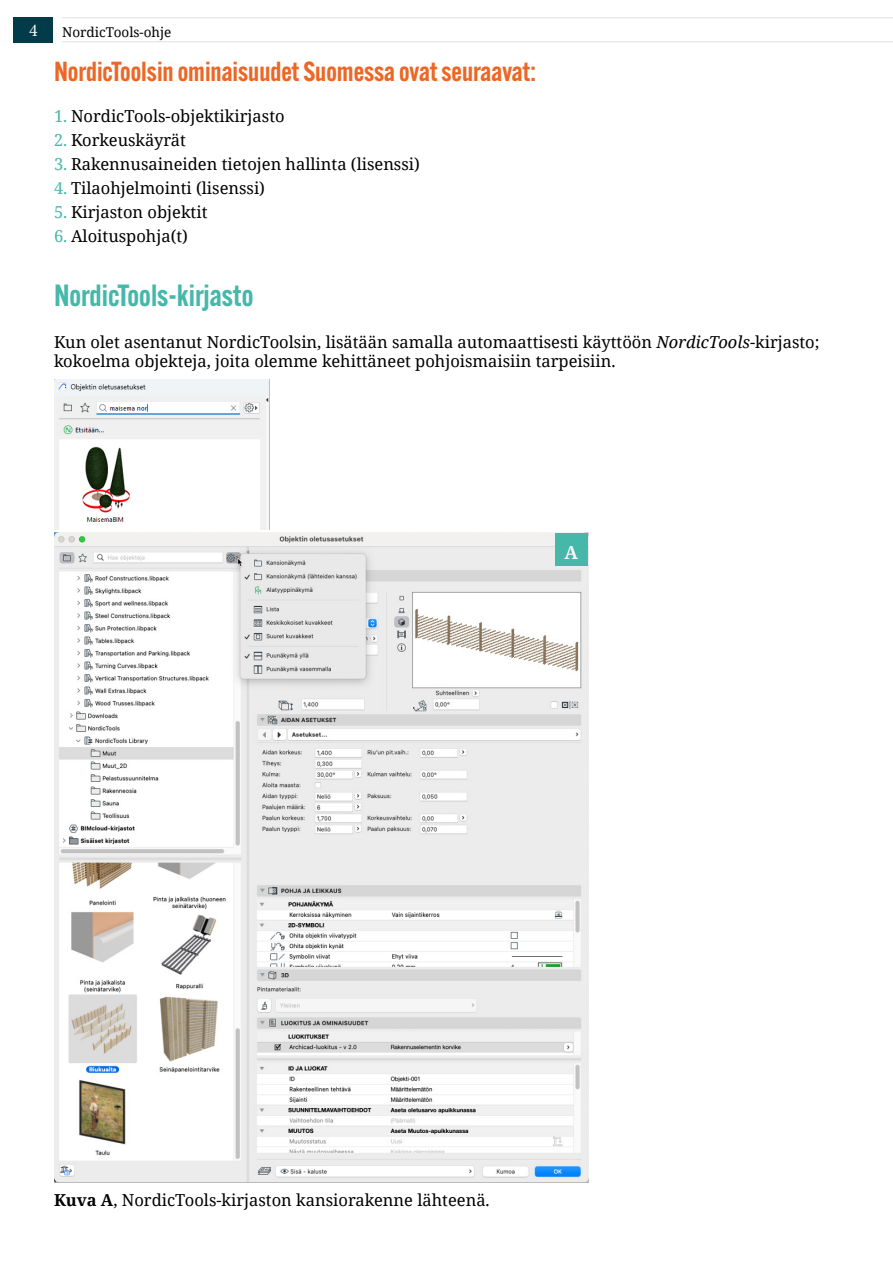
<style>
.page{position:relative;width:893px;height:1263px;background:#fff}
.page>*{position:absolute;margin:0;border:0;box-sizing:border-box;transform-origin:0 0}
.t1{font:600 30px "Alternate Gothic ATF";color:#45b8a9}
.t2{font:600 27px "Alternate Gothic ATF";color:#ec6725}
.t3{font:18px "Minion Pro";color:#f7fbfb}
.t4{font:700 18px "Noto Serif";color:#f7fbfb}
.t5{font:16.5px/19.8px "Noto Serif";color:#000}
.t6{font:13.5px "Noto Serif";color:#000}
.s1{color:#45b8a9}
.s2{font-style:italic}
.s3{font-weight:700}
</style>
<div class="page">
<div style="left:14px;top:17px;width:39px;height:26px;background:#023b49"></div>
<hr style="left:62px;top:17px;width:831px;height:1px;background:#dddfdd">
<hr style="left:62px;top:41px;width:831px;height:1px;background:#dddfdd">
<img style="left:54px;top:379px;width:215px;height:150px">
<img style="left:54px;top:533px;width:534px;height:649px">
<div style="left:555px;top:533px;width:32px;height:33px;background:#45b8a9"></div>
<p class="t3" style="left:29px;top:19px;width:10px">4</p>
<p class="t6" style="left:62px;top:23px;width:111px">NordicTools-ohje</p>
<h2 class="t2" style="left:54px;top:54px;width:483px">NordicToolsin ominaisuudet Suomessa ovat seuraavat:</h2>
<p class="t5" style="left:54px;top:105px;width:232px"><span class="s1">1.</span> NordicTools-objektikirjasto</p>
<p class="t5" style="left:54px;top:129px;width:134px"><span class="s1">2.</span> Korkeuskäyrät</p>
<p class="t5" style="left:54px;top:153px;width:367px"><span class="s1">3.</span> Rakennusaineiden tietojen hallinta (lisenssi)</p>
<p class="t5" style="left:54px;top:178px;width:213px"><span class="s1">4.</span> Tilaohjelmointi (lisenssi)</p>
<p class="t5" style="left:54px;top:202px;width:155px"><span class="s1">5.</span> Kirjaston objektit</p>
<p class="t5" style="left:54px;top:226px;width:135px"><span class="s1">6.</span> Aloituspohja(t)</p>
<h1 class="t1" style="left:54px;top:277px;width:201px">NordicTools-kirjasto</h1>
<p class="t5" style="left:54px;top:331px;width:767px">Kun olet asentanut NordicToolsin, lisätään samalla automaattisesti käyttöön <span class="s2">NordicTools</span>-kirjasto; kokoelma objekteja, joita olemme kehittäneet pohjoismaisiin tarpeisiin.</p>
<p class="t4" style="left:564px;top:540px;width:15px">A</p>
<p class="t5" style="left:54px;top:1190px;width:437px"><span class="s3">Kuva A</span>, NordicTools-kirjaston kansiorakenne lähteenä.</p>
</div>
